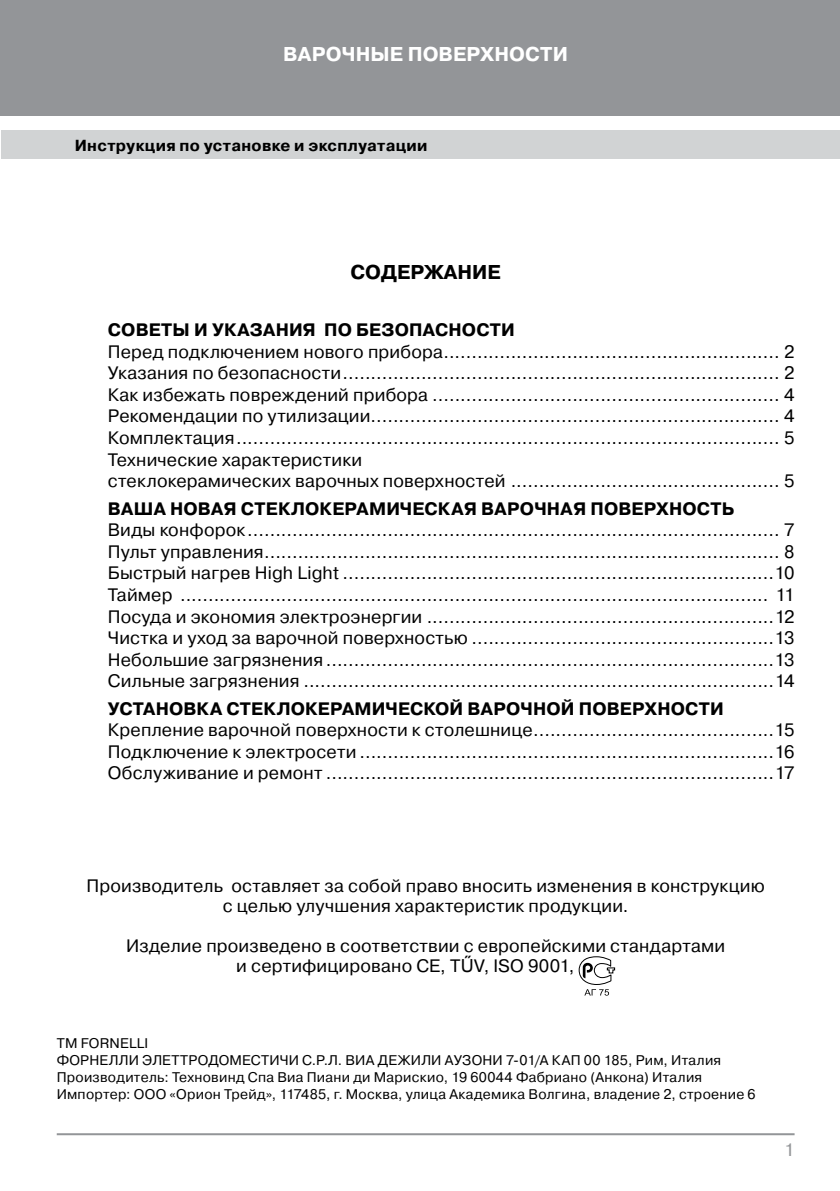
<style>
.page{position:relative;width:840px;height:1191px;background:#fff}
.page>*{position:absolute;margin:0;border:0;box-sizing:border-box;transform-origin:0 0}
.t1{font:700 20px "Pragmatica C";letter-spacing:.005em;color:#fff}
.t2{font:700 20px "Pragmatica C";color:#000}
.t3{font:18px/21.6px "Pragmatica C";letter-spacing:.01em;color:#000}
.t4{font:700 18px "Pragmatica C";letter-spacing:.01em;color:#000}
.t5{font:18px "Pragmatica C";color:#939598}
.t6{font:700 16px "Pragmatica C";letter-spacing:.02em;color:#000}
.t7{font:14px/16.8px "Pragmatica C";letter-spacing:.02em;color:#000}
.s1{font-family:"Arial"}
</style>
<div class="page">
<div style="left:0;top:0;width:839px;height:116px;background:#939598"></div>
<div style="left:1px;top:130px;width:838px;height:29px;background:#d1d3d4"></div>
<hr style="left:57px;top:1133px;width:737px;height:2px;background:#939598">
<svg style="left:578px;top:956px;width:37px;height:39px"></svg>
<p class="t1" style="left:283px;top:43px;width:286px">ВАРОЧНЫЕ ПОВЕРХНОСТИ</p>
<p class="t6" style="left:75px;top:136px;width:354px">Инструкция по установке и эксплуатации</p>
<p class="t2" style="left:350px;top:261px;width:151px">СОДЕРЖАНИЕ</p>
<p class="t4" style="left:108px;top:320px;width:408px">СОВЕТЫ И УКАЗАНИЯ ПО БЕЗОПАСНОСТИ</p>
<p class="t3" style="left:108px;top:341px;width:688px">Перед подключением нового прибора............................................................ 2<br>Указания по безопасности.............................................................................. 2<br>Как избежать повреждений прибора .............................................................. 4<br>Рекомендации по утилизации......................................................................... 4<br>Комплектация................................................................................................. 5<br>Технические характеристики<br>стеклокерамических варочных поверхностей ................................................ 5</p>
<p class="t4" style="left:108px;top:498px;width:627px">ВАША НОВАЯ СТЕКЛОКЕРАМИЧЕСКАЯ ВАРОЧНАЯ ПОВЕРХНОСТЬ</p>
<p class="t3" style="left:108px;top:519px;width:688px;text-align:justify">Виды конфорок............................................................................................... 7<br>Пульт управления............................................................................................ 8<br>Быстрый нагрев High Light .............................................................................10<br>Таймер ......................................................................................................... 11<br>Посуда и экономия электроэнергии ..............................................................12<br>Чистка и уход за варочной поверхностью ......................................................13<br>Небольшие загрязнения ................................................................................13<br>Сильные загрязнения ....................................................................................14</p>
<p class="t4" style="left:108px;top:698px;width:617px">УСТАНОВКА СТЕКЛОКЕРАМИЧЕСКОЙ ВАРОЧНОЙ ПОВЕРХНОСТИ</p>
<p class="t3" style="left:108px;top:719px;width:687px;text-align:justify">Крепление варочной поверхности к столешнице...........................................15<br>Подключение к электросети ..........................................................................16<br>Обслуживание и ремонт ................................................................................17</p>
<p class="t3" style="left:87px;top:875px;width:679px;line-height:20px;text-align:center">Производитель оставляет за собой право вносить изменения в конструкцию с целью улучшения характеристик продукции.</p>
<p class="t3" style="left:236px;top:935px;width:490px;line-height:20px;text-indent:-110px">Изделие произведено в соответствии с европейскими стандартами и сертифицировано СЕ, T<span class="s1">Ű</span>V, ISO 9001,</p>
<p class="t7" style="left:57px;top:1035px;width:700px">ТМ FORNELLI<br>ФОРНЕЛЛИ ЭЛЕТТРОДОМЕСТИЧИ С.Р.Л. ВИА ДЕЖИЛИ АУЗОНИ 7-01/А КАП 00 185, Рим, Италия Производитель: Техновинд Спа Виа Пиани ди Марискио, 19 60044 Фабриано (Анкона) Италия Импортер: ООО «Орион Трейд», 117485, г. Москва, улица Академика Волгина, владение 2, строение 6</p>
<p class="t5" style="left:783px;top:1139px;width:12px">1</p>
</div>
